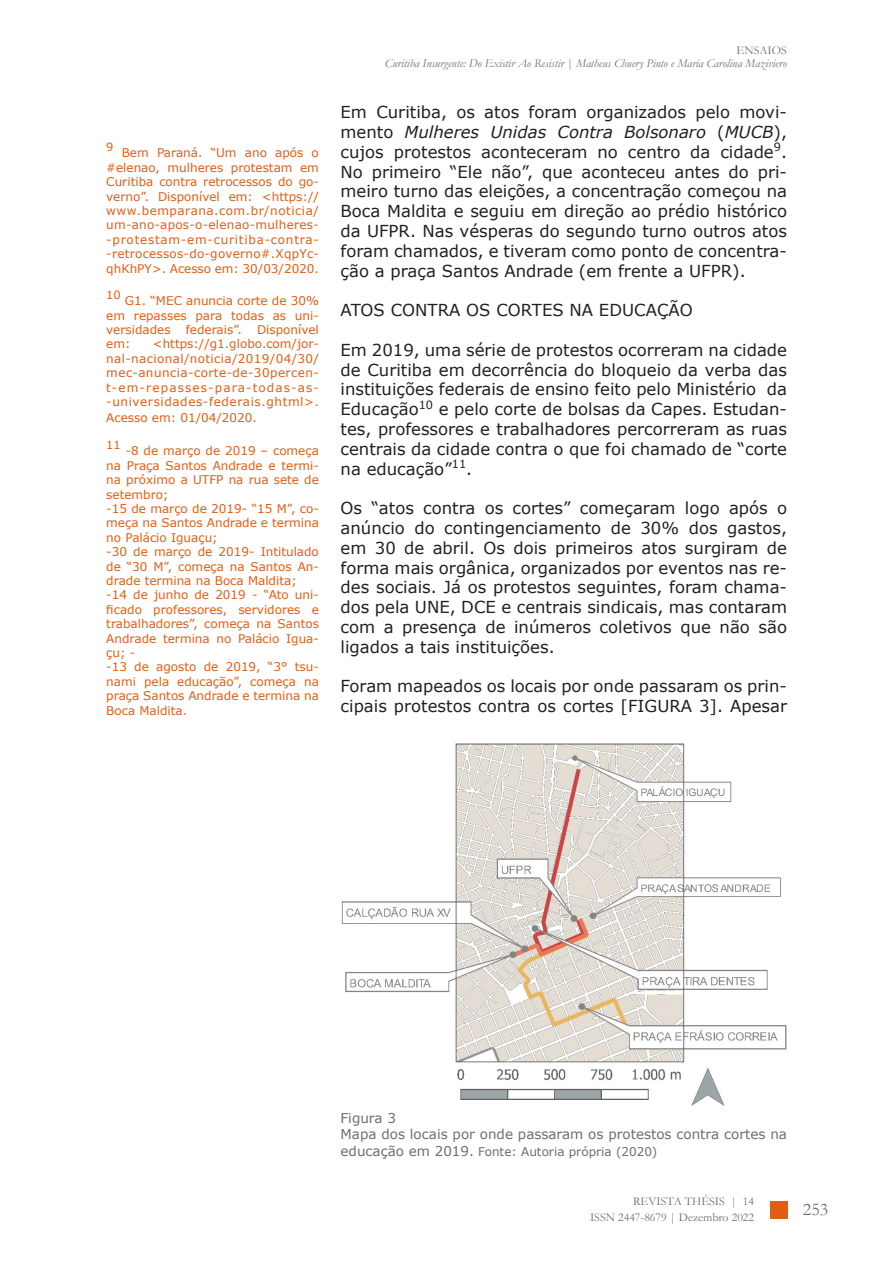
<style>
.page{position:relative;width:893px;height:1263px;background:#fff}
.page>*{position:absolute;margin:0;border:0;box-sizing:border-box;transform-origin:0 0}
.t1{font:18px "Garamond";color:#6d6f72}
.Artigos_-_Texto{font:16.5px/19.8px "Verdana";color:#231f20;text-align:justify}
.Legendas_-_Título{font:13.5px "Verdana";color:#6c6d70}
.Notas_escritas{font:12px/14.4px "Verdana";color:#e15d15;text-align:justify}
.Artigos_-_Texto-2{font:12px/14.4px "Verdana";color:#e15d15;text-align:justify}
.t2{font:italic 12px/12.8px "Garamond";color:#6d6f72;text-align:right}
.t3{font:12px/16.2px "Garamond";color:#6d6f72;text-align:right}
.Legendas_-_Título-2{font:12px "Verdana";color:#6c6d70}
.Notas_escritas-2{font:11.4px "Verdana";color:#e15d15}
.s1{font-style:normal}
.s2{font-style:italic}
.s3{font-size:13.5px}
</style>
<div class="page">
<div style="left:770px;top:1201px;width:17px;height:17px;background:#e15d15"></div>
<img style="left:341px;top:743px;width:446px;height:363px">
<p class="Notas_escritas-2" style="left:106px;top:139px;width:9px">9</p>
<p class="Notas_escritas" style="left:106px;top:146px;width:214px;text-indent:15px">Bem Paraná. “Um ano após o #elenao, mulheres protestam em Curitiba contra retrocessos do go&shy;verno”. Disponível em: &lt;https:// www.bemparana.com.br/noticia/ um-ano-apos-o-elenao-mulheres--protestam-em-curitiba-contra--retrocessos-do-governo#.XqpYc&shy;qhKhPY&gt;. Acesso em: 30/03/2020.</p>
<p class="Notas_escritas-2" style="left:106px;top:287px;width:16px">10</p>
<p class="Notas_escritas" style="left:106px;top:293px;width:214px;text-indent:19px">G1. “MEC anuncia corte de 30% em repasses para todas as uni&shy;versidades</p>
<p class="Notas_escritas" style="left:186px;top:322px;width:58px">federais”.</p>
<p class="Notas_escritas" style="left:257px;top:322px;width:63px">Disponível</p>
<p class="Notas_escritas" style="left:106px;top:337px;width:214px;text-indent:47px">&lt;https://g1.globo.com/jor&shy;nal-nacional/noticia/2019/04/30/ mec-anuncia-corte-de-30percen&shy;t-em-repasses-para-todas-as--universidades-federais.ghtml&gt;.</p>
<p class="Notas_escritas" style="left:106px;top:410px;width:152px">Acesso em: 01/04/2020.</p>
<p class="Notas_escritas-2" style="left:106px;top:437px;width:16px">11</p>
<p class="Notas_escritas" style="left:106px;top:444px;width:214px;text-indent:19px">-8 de março de 2019 – começa na Praça Santos Andrade e termi&shy;na próximo a UTFP na rua sete de setembro;</p>
<p class="Artigos_-_Texto-2" style="left:106px;top:501px;width:214px">-15 de março de 2019- “15 M”, co&shy;meça na Santos Andrade e termina no Palácio Iguaçu;</p>
<p class="Artigos_-_Texto-2" style="left:106px;top:544px;width:214px">-30 de março de 2019- Intitulado de “30 M”, começa na Santos An&shy;drade termina na Boca Maldita;</p>
<p class="Artigos_-_Texto-2" style="left:106px;top:588px;width:214px">-14 de junho de 2019 - “Ato uni&shy;ficado professores, servidores e trabalhadores”, começa na Santos Andrade termina no Palácio Igua&shy;çu; -</p>
<p class="Artigos_-_Texto-2" style="left:106px;top:660px;width:214px">-13 de agosto de 2019, “3° tsu&shy;nami pela educação”, começa na praça Santos Andrade e termina na Boca Maldita.</p>
<p class="Notas_escritas" style="left:106px;top:337px;width:26px">em:</p>
<p class="t2" style="left:385px;top:44px;width:403px"><span class="s1">ENSAIOS<br></span>Curitiba Insurgente: Do Existir Ao Resistir <span class="s1">|</span> Matheus Chuery Pinto e Maria Carolina Maziviero</p>
<p class="Artigos_-_Texto" style="left:341px;top:102px;width:448px">Em Curitiba, os atos foram organizados pelo movi&shy;mento <span class="s2">Mulheres Unidas Contra Bolsonaro</span> (<span class="s2">MUCB</span>), cujos protestos aconteceram no centro da cidade<sup>9</sup>.<br>No primeiro “Ele não”, que aconteceu antes do pri&shy;meiro turno das eleições, a concentração começou na Boca Maldita e seguiu em direção ao prédio histórico da UFPR. Nas vésperas do segundo turno outros atos foram chamados, e tiveram como ponto de concentra&shy;ção a praça Santos Andrade (em frente a UFPR).</p>
<p class="Artigos_-_Texto" style="left:341px;top:300px;width:354px">ATOS CONTRA OS CORTES NA EDUCAÇÃO</p>
<p class="Artigos_-_Texto" style="left:341px;top:340px;width:448px">Em 2019, uma série de protestos ocorreram na cidade de Curitiba em decorrência do bloqueio da verba das instituições federais de ensino feito pelo Ministério da Educação<sup>10</sup> e pelo corte de bolsas da Capes. Estudan&shy;tes, professores e trabalhadores percorreram as ruas centrais da cidade contra o que foi chamado de “corte na educação”<sup>11</sup>.</p>
<p class="Artigos_-_Texto" style="left:341px;top:498px;width:448px">Os “atos contra os cortes” começaram logo após o anúncio do contingenciamento de 30% dos gastos, em 30 de abril. Os dois primeiros atos surgiram de forma mais orgânica, organizados por eventos nas re&shy;des sociais. Já os protestos seguintes, foram chama&shy;dos pela UNE, DCE e centrais sindicais, mas contaram com a presença de inúmeros coletivos que não são ligados a tais instituições.</p>
<p class="Artigos_-_Texto" style="left:341px;top:676px;width:448px">Foram mapeados os locais por onde passaram os prin&shy;cipais protestos contra os cortes [FIGURA 3]. Apesar</p>
<p class="Legendas_-_Título" style="left:341px;top:1109px;width:57px">Figura 3</p>
<p class="Legendas_-_Título" style="left:341px;top:1125px;width:448px">Mapa dos locais por onde passaram os protestos contra cortes na</p>
<p class="Legendas_-_Título-2" style="left:341px;top:1143px;width:318px"><span class="s3">educação em 2019.</span> Fonte: Autoria própria (2020)</p>
<p class="t3" style="left:590px;top:1193px;width:166px">REVISTA THÉSIS | 14<br>ISSN 2447-8679 | Dezembro 2022</p>
<p class="t1" style="left:803px;top:1197px;width:27px">253</p>
</div>
